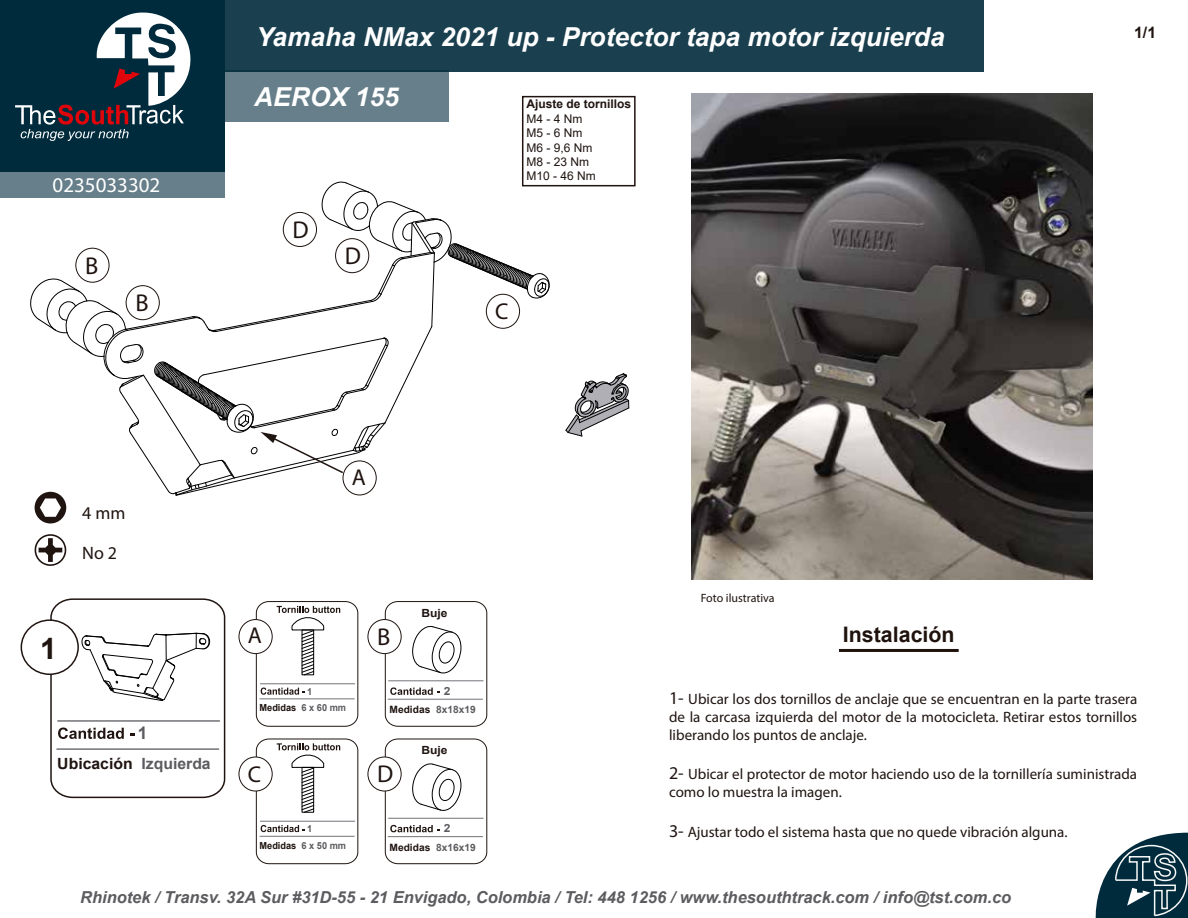
<style>
.page{position:relative;width:1188px;height:918px;background:#fff}
.page>*{position:absolute;margin:0;border:0;box-sizing:border-box;transform-origin:0 0}
.t1{font:700 29.55px "Arial";color:#1f1410}
.t2{font:italic 700 26.1px "Arial";color:#fff}
.t3{font:700 24.45px "Myriad Pro";color:#1f1410}
.t4{font:700 22.95px "Myriad Pro";color:#1f1410}
.t5{font:700 21.45px "Arial";color:#1f120d}
.t6{font:700 21px "Myriad Pro";color:#fff}
.t7{font:700 18px "Myriad Pro";color:#1f1410}
.t8{font:700 17.4px "Arial";color:#5c5b5f}
.t9{font:italic 700 16.5px "Arial";color:#5c5b5f}
.t10{font:700 15.75px "Arial";color:#1f1410}
.t11{font:700 15.45px "Arial";color:#1f1410}
.t12{font:15px/18px "Myriad Pro";color:#1f1410;text-align:justify}
.t13{font:12px/14.4px "Arial";color:#1f1410}
.t14{font:700 12px "Arial";color:#1f1410}
.t15{font:12px "Myriad Pro";color:#1f1410}
.t16{font:700 11.25px "Arial";color:#1f1410;scale:1.07 1}
.t17{font:700 11.25px "Arial";color:#5c5b5f;scale:1.07 1}
.t18{font:700 10.05px "Arial";color:#1f1410}
.t19{font:700 9.75px "Arial";color:#1f1410;scale:.95 1}
.t20{font:700 9.75px "Arial";color:#5c5b5f;scale:.95 1}
.s1{color:#5c5b5f}
.s2{font-weight:700;font-size:18px}
</style>
<div class="page">
<img style="left:691px;top:94px;width:402px;height:486px">
<div style="left:224px;top:0;width:759px;height:72px;background:#1a404f"></div>
<div style="left:0;top:0;width:225px;height:171px;background:#002b3c"></div>
<svg style="left:15px;top:12px;width:176px;height:129px"></svg>
<svg style="left:1095px;top:833px;width:93px;height:85px"></svg>
<div style="left:21px;top:619px;width:58px;height:56px;border:2px solid #1f1410;border-radius:50%"></div>
<div style="left:256px;top:739px;width:102px;height:125px;border:1px solid #1f1410;border-radius:12px"></div>
<div style="left:239px;top:757px;width:33px;height:34px;background:#fff;border-radius:50%"></div>
<div style="left:239px;top:757px;width:34px;height:34px;border:1px solid #1f1410;border-radius:50%"></div>
<hr style="left:260px;top:836px;width:95px;height:1px;background:#737277">
<hr style="left:260px;top:821px;width:95px;height:1px;background:#737277">
<svg style="left:261px;top:825px;width:44px;height:7px"></svg>
<svg style="left:277px;top:743px;width:63px;height:70px"></svg>
<div style="left:385px;top:739px;width:102px;height:125px;border:1px solid #1f1410;border-radius:12px"></div>
<div style="left:368px;top:757px;width:33px;height:34px;background:#fff;border-radius:50%"></div>
<div style="left:368px;top:757px;width:34px;height:34px;border:1px solid #1f1410;border-radius:50%"></div>
<hr style="left:388px;top:836px;width:95px;height:1px;background:#737277">
<hr style="left:388px;top:818px;width:95px;height:1px;background:#737277">
<svg style="left:390px;top:825px;width:50px;height:7px"></svg>
<svg style="left:412px;top:763px;width:50px;height:48px"></svg>
<div style="left:256px;top:601px;width:102px;height:126px;border:1px solid #1f1410;border-radius:12px"></div>
<div style="left:239px;top:620px;width:33px;height:34px;background:#fff;border-radius:50%"></div>
<div style="left:239px;top:619px;width:34px;height:35px;border:1px solid #1f1410;border-radius:50%"></div>
<hr style="left:260px;top:698px;width:95px;height:1px;background:#737277">
<hr style="left:260px;top:683px;width:95px;height:1px;background:#737277">
<svg style="left:261px;top:688px;width:44px;height:7px"></svg>
<svg style="left:277px;top:606px;width:63px;height:70px"></svg>
<div style="left:385px;top:601px;width:102px;height:126px;border:1px solid #1f1410;border-radius:12px"></div>
<div style="left:368px;top:620px;width:33px;height:34px;background:#fff;border-radius:50%"></div>
<div style="left:368px;top:619px;width:34px;height:35px;border:1px solid #1f1410;border-radius:50%"></div>
<hr style="left:388px;top:699px;width:95px;height:1px;background:#737277">
<hr style="left:388px;top:680px;width:95px;height:1px;background:#737277">
<svg style="left:390px;top:687px;width:50px;height:8px"></svg>
<svg style="left:412px;top:626px;width:50px;height:48px"></svg>
<svg style="left:35px;top:534px;width:31px;height:32px"></svg>
<svg style="left:565px;top:373px;width:65px;height:64px"></svg>
<div style="left:0;top:171px;width:225px;height:27px;background:#667f8a"></div>
<svg style="left:50px;top:598px;width:176px;height:201px"></svg>
<svg style="left:30px;top:181px;width:521px;height:342px"></svg>
<hr style="left:839px;top:649px;width:120px;height:3px;background:#1f120d">
<div style="left:522px;top:96px;width:114px;height:90px;border:2px solid #1f1410"></div>
<div style="left:225px;top:71px;width:224px;height:51px;background:#667f8a"></div>
<div style="left:343px;top:461px;width:33px;height:34px;background:#fff;border-radius:50%"></div>
<div style="left:343px;top:461px;width:34px;height:34px;border:1px solid #1f1410;border-radius:50%"></div>
<div style="left:126px;top:286px;width:33px;height:34px;background:#fff;border-radius:50%"></div>
<div style="left:126px;top:285px;width:34px;height:35px;border:1px solid #1f1410;border-radius:50%"></div>
<div style="left:76px;top:248px;width:33px;height:34px;background:#fff;border-radius:50%"></div>
<div style="left:75px;top:248px;width:34px;height:35px;border:1px solid #1f1410;border-radius:50%"></div>
<div style="left:486px;top:294px;width:34px;height:34px;background:#fff;border-radius:50%"></div>
<div style="left:486px;top:294px;width:34px;height:35px;border:1px solid #1f1410;border-radius:50%"></div>
<div style="left:336px;top:239px;width:33px;height:34px;background:#fff;border-radius:50%"></div>
<div style="left:335px;top:238px;width:34px;height:35px;border:1px solid #1f1410;border-radius:50%"></div>
<div style="left:283px;top:212px;width:34px;height:34px;background:#fff;border-radius:50%"></div>
<div style="left:283px;top:212px;width:34px;height:35px;border:1px solid #1f1410;border-radius:50%"></div>
<h3 class="t6" style="left:53px;top:172px;width:109px">0235033302</h3>
<h3 class="t3" style="left:85px;top:250px;width:15px">B</h3>
<h3 class="t3" style="left:135px;top:288px;width:15px">B</h3>
<h2 class="t2" style="left:256px;top:19px;width:690px">Yamaha NMax 2021 up - Protector tapa motor izquierda</h2>
<h2 class="t2" style="left:254px;top:79px;width:146px">AEROX 155</h2>
<h3 class="t3" style="left:293px;top:215px;width:18px">D</h3>
<h3 class="t3" style="left:345px;top:241px;width:18px">D</h3>
<p class="t14" style="left:526px;top:96px;width:106px">Ajuste de tornillos</p>
<p class="t13" style="left:526px;top:111px;width:71px">M4 - 4 Nm<br>M5 - 6 Nm<br>M6 - 9,6 Nm<br>M8 - 23 Nm<br>M10 - 46 Nm</p>
<h3 class="t4" style="left:495px;top:297px;width:15px">C</h3>
<p class="t10" style="left:1134px;top:22px;width:24px">1/1</p>
<p class="t7" style="left:82px;top:502px;width:45px">4 mm</p>
<p class="t7" style="left:82px;top:542px;width:36px">No 2</p>
<h1 class="t1" style="left:40px;top:628px;width:18px">1</h1>
<p class="t8" style="left:138px;top:721px;width:11px">1</p>
<p class="t11" style="left:57px;top:753px;width:155px">Ubicación <span class="s1">Izquierda</span></p>
<h3 class="t4" style="left:352px;top:463px;width:16px">A</h3>
<p class="t16" style="left:422px;top:605px;width:26px">Buje</p>
<h3 class="t4" style="left:248px;top:621px;width:16px">A</h3>
<h3 class="t3" style="left:377px;top:622px;width:15px">B</h3>
<p class="t20" style="left:307px;top:685px;width:7px">1</p>
<p class="t17" style="left:444px;top:683px;width:8px">2</p>
<p class="t19" style="left:260px;top:701px;width:93px">Medidas <span class="s1">6 x 60 mm</span></p>
<p class="t18" style="left:390px;top:703px;width:88px">Medidas <span class="s1">8x18x19</span></p>
<p class="t16" style="left:422px;top:742px;width:26px">Buje</p>
<h3 class="t4" style="left:248px;top:760px;width:15px">C</h3>
<h3 class="t3" style="left:377px;top:759px;width:18px">D</h3>
<p class="t20" style="left:307px;top:822px;width:7px">1</p>
<p class="t17" style="left:444px;top:820px;width:8px">2</p>
<p class="t19" style="left:260px;top:838px;width:93px">Medidas <span class="s1">6 x 50 mm</span></p>
<p class="t18" style="left:390px;top:840px;width:88px">Medidas <span class="s1">8x16x19</span></p>
<p class="t15" style="left:701px;top:590px;width:75px">Foto ilustrativa</p>
<h3 class="t5" style="left:843px;top:619px;width:113px">Instalación</h3>
<p class="t12" style="left:669px;top:689px;width:470px"><span class="s2">1-</span> Ubicar los dos tornillos de anclaje que se encuentran en la parte trasera de la carcasa izquierda del motor de la motocicleta. Retirar estos tornillos liberando los puntos de anclaje.</p>
<p class="t12" style="left:669px;top:765px;width:470px"><span class="s2">2-</span> Ubicar el protector de motor haciendo uso de la tornillería suministrada como lo muestra la imagen.</p>
<p class="t12" style="left:669px;top:823px;width:400px"><span class="s2">3-</span> Ajustar todo el sistema hasta que no quede vibración alguna.</p>
<p class="t9" style="left:80px;top:886px;width:933px">Rhinotek / Transv. 32A Sur #31D-55 - 21 Envigado, Colombia / Tel: 448 1256 / www.thesouthtrack.com / info@tst.com.co</p>
</div>
